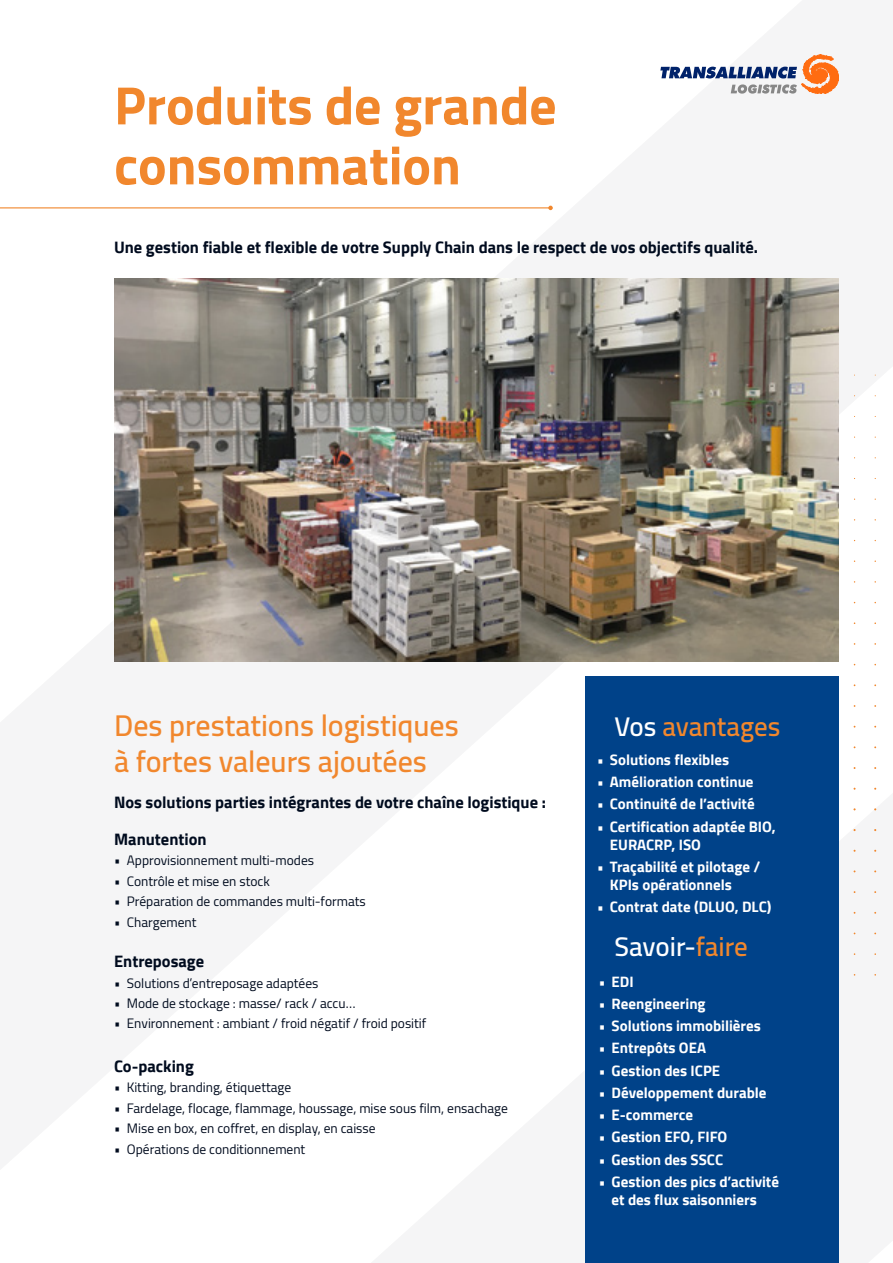
<style>
.page{position:relative;width:893px;height:1263px;background:#fff}
.page>*{position:absolute;margin:0;border:0;box-sizing:border-box;transform-origin:0 0}
.t1{font:700 54px/60px "Cairo";color:#f1872d}
.t2{font:600 30px/36px "Cairo";color:#f1872d}
.t3{font:600 27px "Cairo";color:#f1872d}
.t4{font:600 27px "Cairo";color:#fff}
.t5{font:700 16.5px "Cairo";color:#000b1e}
.t6{font:700 15px/18px "Cairo";color:#fff}
.t7{font:13.5px "Cairo";color:#000b1e}
.s1{color:#fff}
.s2{color:#f1872d}
</style>
<div class="page">
<div style="left:585px;top:676px;width:254px;height:587px;background:#004289"></div>
<svg style="left:660px;top:54px;width:179px;height:39px"></svg>
<img style="left:114px;top:279px;width:725px;height:382px">
<hr style="left:0;top:207px;width:551px;height:1px;background:#f1872d">
<svg style="left:548px;top:206px;width:5px;height:4px"></svg>
<h1 class="t1" style="left:114px;top:76px;width:444px">Produits de grande consommation</h1>
<p class="t5" style="left:114px;top:238px;width:646px">Une gestion fiable et flexible de votre Supply Chain dans le respect de vos objectifs qualité.</p>
<h2 class="t2" style="left:114px;top:707px;width:346px">Des prestations logistiques à fortes valeurs ajoutées</h2>
<p class="t5" style="left:114px;top:793px;width:433px">Nos solutions parties intégrantes de votre chaîne logistique :</p>
<p class="t5" style="left:114px;top:830px;width:94px">Manutention</p>
<p class="t7" style="left:114px;top:849px;width:202px">• Approvisionnement multi-modes</p>
<p class="t7" style="left:114px;top:870px;width:157px">• Contrôle et mise en stock</p>
<p class="t7" style="left:114px;top:890px;width:253px">• Préparation de commandes multi-formats</p>
<p class="t7" style="left:114px;top:911px;width:84px">• Chargement</p>
<p class="t5" style="left:114px;top:952px;width:92px">Entreposage</p>
<p class="t7" style="left:114px;top:971px;width:206px">• Solutions d’entreposage adaptées</p>
<p class="t7" style="left:114px;top:992px;width:243px">• Mode de stockage : masse/ rack / accu…</p>
<p class="t7" style="left:114px;top:1012px;width:314px">• Environnement : ambiant / froid négatif / froid positif</p>
<p class="t5" style="left:114px;top:1057px;width:81px">Co-packing</p>
<p class="t7" style="left:114px;top:1076px;width:179px">• Kitting, branding, étiquettage</p>
<p class="t7" style="left:114px;top:1097px;width:395px">• Fardelage, flocage, flammage, houssage, mise sous film, ensachage</p>
<p class="t7" style="left:114px;top:1117px;width:263px">• Mise en box, en coffret, en display, en caisse</p>
<p class="t7" style="left:114px;top:1138px;width:193px">• Opérations de conditionnement</p>
<h3 class="t3" style="left:614px;top:703px;width:168px"><span class="s1">Vos</span> avantages</h3>
<p class="t6" style="left:597px;top:751px;width:133px">• Solutions flexibles</p>
<p class="t6" style="left:597px;top:773px;width:158px">• Amélioration continue</p>
<p class="t6" style="left:597px;top:795px;width:159px">• Continuité de l’activité</p>
<p class="t6" style="left:610px;top:817px;width:167px;text-indent:-13px">• Certification adaptée BIO,<br>EURACRP, ISO</p>
<p class="t6" style="left:610px;top:858px;width:152px;text-indent:-13px">• Traçabilité et pilotage /<br>KPIs opérationnels</p>
<p class="t6" style="left:597px;top:898px;width:176px">• Contrat date (DLUO, DLC)</p>
<h3 class="t4" style="left:614px;top:923px;width:135px">Savoir-<span class="s2">faire</span></h3>
<p class="t6" style="left:599px;top:972px;width:36px">• EDI</p>
<p class="t6" style="left:599px;top:995px;width:108px">• Reengineering</p>
<p class="t6" style="left:599px;top:1017px;width:163px">• Solutions immobilières</p>
<p class="t6" style="left:599px;top:1039px;width:109px">• Entrepôts OEA</p>
<p class="t6" style="left:599px;top:1061px;width:123px">• Gestion des ICPE</p>
<p class="t6" style="left:599px;top:1084px;width:169px">• Développement durable</p>
<p class="t6" style="left:599px;top:1106px;width:96px">• E-commerce</p>
<p class="t6" style="left:599px;top:1128px;width:130px">• Gestion EFO, FIFO</p>
<p class="t6" style="left:599px;top:1150px;width:126px">• Gestion des SSCC</p>
<p class="t6" style="left:612px;top:1173px;width:169px;text-indent:-13px">• Gestion des pics d’activité et des flux saisonniers</p>
</div>
